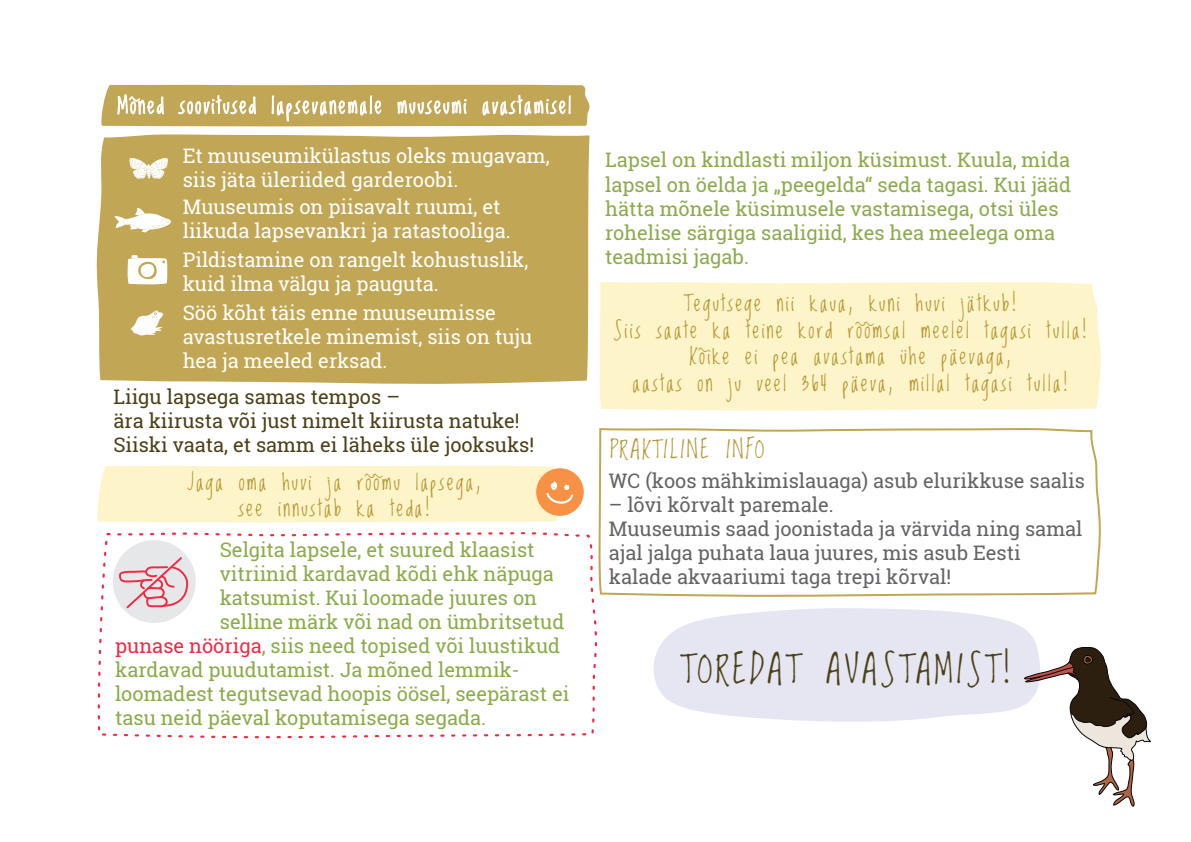
<style>
.page{position:relative;width:1191px;height:842px;background:#fff}
.page>*{position:absolute;margin:0;border:0;box-sizing:border-box;transform-origin:0 0}
.t1{font:37.8px "Lovedbythe King";letter-spacing:.1em;color:#4b4118}
.t2{font:24px "Lovedbythe King";letter-spacing:.1em;color:#b39634}
.t3{font:22px/26.4px "Lovedbythe King";letter-spacing:.1em;color:#b49733;text-align:center}
.t4{font:22px "Lovedbythe King";letter-spacing:.1em;color:#fff}
.t5{font:20px/24px "Roboto Slab";color:#8caa4a}
.t6{font:20px/24px "Roboto Slab";color:#fff}
.t7{font:20px/24px "Roboto Slab";color:#636366}
.t8{font:20px/24px "Roboto Slab";color:#4b4016}
.s1{color:#ed2b44}
</style>
<div class="page">
<div style="left:97px;top:202px;width:492px;height:182px;background:#c1a755"></div>
<svg style="left:653px;top:608px;width:384px;height:114px;background:#e9e8f3"></svg>
<div style="left:600px;top:282px;width:500px;height:128px;background:#fef4c9"></div>
<svg style="left:131px;top:310px;width:32px;height:25px"></svg>
<svg style="left:128px;top:255px;width:39px;height:29px"></svg>
<div style="left:536px;top:468px;width:48px;height:48px;background:#f69146;border-radius:50%"></div>
<svg style="left:97px;top:466px;width:478px;height:56px;background:#fdefc3"></svg>
<svg style="left:97px;top:532px;width:500px;height:207px"></svg>
<svg style="left:1023px;top:647px;width:128px;height:160px"></svg>
<svg style="left:598px;top:428px;width:502px;height:169px"></svg>
<svg style="left:101px;top:85px;width:488px;height:148px;background:#c8b168"></svg>
<p class="t4" style="left:117px;top:90px;width:455px">Mõned soovitused lapsevanemale muuseumi avastamisel</p>
<p class="t6" style="left:183px;top:144px;width:368px">Et muuseumikülastus oleks mugavam, siis jäta üleriided garderoobi.</p>
<p class="t6" style="left:183px;top:195px;width:329px">Muuseumis on piisavalt ruumi, et liikuda lapsevankri ja ratastooliga.</p>
<p class="t6" style="left:183px;top:247px;width:347px">Pildistamine on rangelt kohustuslik, kuid ilma välgu ja pauguta.</p>
<p class="t6" style="left:183px;top:300px;width:351px">Söö kõht täis enne muuseumisse avastusretkele minemist, siis on tuju hea ja meeled erksad.</p>
<p class="t8" style="left:113px;top:385px;width:422px">Liigu lapsega samas tempos –<br>ära kiirusta või just nimelt kiirusta natuke!<br>Siiski vaata, et samm ei läheks üle jooksuks!</p>
<p class="t3" style="left:188px;top:471px;width:295px">Jaga oma huvi ja rõõmu lapsega, see innustab ka teda!</p>
<p class="t5" style="left:220px;top:538px;width:316px">Selgita lapsele, et suured klaasist</p>
<p class="t5" style="left:220px;top:562px;width:336px">vitriinid kardavad kõdi ehk näpuga</p>
<p class="t5" style="left:220px;top:586px;width:319px">katsumist. Kui loomade juures on</p>
<p class="t5" style="left:220px;top:610px;width:346px">selline märk või nad on ümbritsetud</p>
<p class="t5" style="left:115px;top:634px;width:446px"><span class="s1">punase nööriga</span>, siis need topised või luustikud</p>
<p class="t5" style="left:115px;top:658px;width:406px">kardavad puudutamist. Ja mõned lemmik-</p>
<p class="t5" style="left:115px;top:682px;width:456px">loomadest tegutsevad hoopis öösel, seepärast ei</p>
<p class="t5" style="left:115px;top:706px;width:372px">tasu neid päeval koputamisega segada.</p>
<p class="t5" style="left:605px;top:148px;width:467px">Lapsel on kindlasti miljon küsimust. Kuula, mida lapsel on öelda ja „peegelda“ seda tagasi. Kui jääd hätta mõnele küsimusele vastamisega, otsi üles rohelise särgiga saaligiid, kes hea meelega oma teadmisi jagab.</p>
<p class="t3" style="left:613px;top:292px;width:475px">Tegutsege nii kaua, kuni huvi jätkub!<br>Siis saate ka teine kord rõõmsal meelel tagasi tulla!<br>Kõike ei pea avastama ühe päevaga,<br>aastas on ju veel 364 päeva, millal tagasi tulla!</p>
<p class="t2" style="left:610px;top:432px;width:156px">PRAKTILINE INFO</p>
<p class="t7" style="left:609px;top:468px;width:477px">WC (koos mähkimislauaga) asub elurikkuse saalis</p>
<p class="t7" style="left:609px;top:492px;width:475px">– lõvi kõrvalt paremale.<br>Muuseumis saad joonistada ja värvida ning samal ajal jalga puhata laua juures, mis asub Eesti kalade akvaariumi taga trepi kõrval!</p>
<h1 class="t1" style="left:680px;top:643px;width:333px">TOREDAT AVASTAMIST!</h1>
</div>
